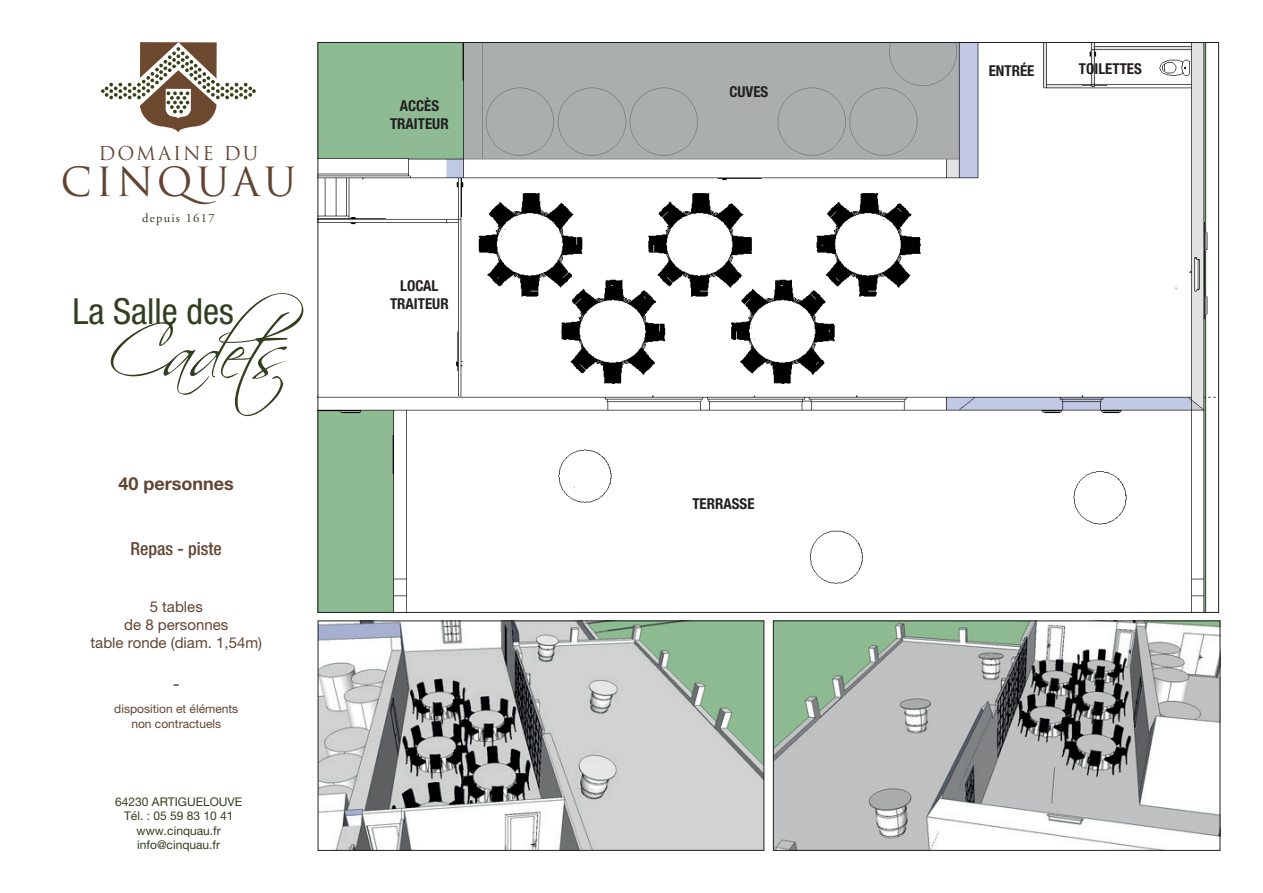
<style>
.page{position:relative;width:1263px;height:893px;background:#fff}
.page>*{position:absolute;margin:0;border:0;box-sizing:border-box;transform-origin:0 0}
.t1{font:72px "Scriptina Pro";color:#303f1e}
.t2{font:39.15px "Trajan Pro";letter-spacing:.1em;color:#614532}
.t3{font:condensed 36px "Helvetica Neue LT Pro";color:#303f1e}
.t4{font:18.6px "Trajan Pro";letter-spacing:.1em;color:#614532}
.t5{font:700 18px "Helvetica Neue LT Pro";color:#614532}
.t6{font:500 condensed 18px "Helvetica Neue LT Pro";color:#614532}
.t7{font:18px "Helvetica Neue LT Pro";color:#614532}
.t8{font:700 condensed 15px/18px "Helvetica Neue LT Pro";color:#231f20;text-align:center}
.t9{font:15px/18px "Helvetica Neue LT Pro";color:#614532;text-align:center}
.t10{font:12.6px "Adobe Garamond Pro";letter-spacing:.1em;color:#303f1e}
.t11{font:12px/14.4px "Helvetica Neue LT Pro";color:#303f1e;text-align:center}
.t12{font:12px/14.4px "Helvetica Neue LT Pro";color:#614532;text-align:center}
</style>
<div class="page">
<img style="left:320px;top:44px;width:896px;height:567px">
<img style="left:320px;top:622px;width:442px;height:227px">
<div style="left:318px;top:620px;width:446px;height:231px;border:1px solid #231f20"></div>
<img style="left:775px;top:622px;width:443px;height:227px">
<div style="left:773px;top:620px;width:447px;height:231px;border:1px solid #231f20"></div>
<svg style="left:101px;top:42px;width:155px;height:91px"></svg>
<h3 class="t4" style="left:99px;top:142px;width:161px">DOMAINE DU</h3>
<h2 class="t2" style="left:60px;top:157px;width:238px">CINQUAU</h2>
<p class="t10" style="left:142px;top:210px;width:74px">depuis 1617</p>
<h1 class="t1" style="left:105px;top:309px;width:199px">Cadets</h1>
<h3 class="t3" style="left:73px;top:291px;width:163px">La Salle des</h3>
<h3 class="t5" style="left:119px;top:473px;width:117px">40 personnes</h3>
<h3 class="t6" style="left:131px;top:538px;width:93px">Repas - piste</h3>
<p class="t9" style="left:91px;top:597px;width:173px">5 tables<br>de 8 personnes<br>table ronde (diam. 1,54m)</p>
<h3 class="t7" style="left:173px;top:673px;width:9px">-</h3>
<p class="t12" style="left:114px;top:702px;width:126px">disposition et éléments non contractuels</p>
<p class="t11" style="left:115px;top:794px;width:128px">64230 ARTIGUELOUVE<br>Tél. : 05 59 83 10 41 www.cinquau.fr info@cinquau.fr</p>
<p class="t8" style="left:390px;top:96px;width:60px">ACCÈS<br>TRAITEUR</p>
<p class="t8" style="left:390px;top:276px;width:60px">LOCAL<br>TRAITEUR</p>
<p class="t8" style="left:729px;top:82px;width:40px">CUVES</p>
<p class="t8" style="left:692px;top:495px;width:64px">TERRASSE</p>
<p class="t8" style="left:989px;top:61px;width:47px">ENTRÉE</p>
<p class="t8" style="left:1079px;top:59px;width:64px">TOILETTES</p>
</div>
